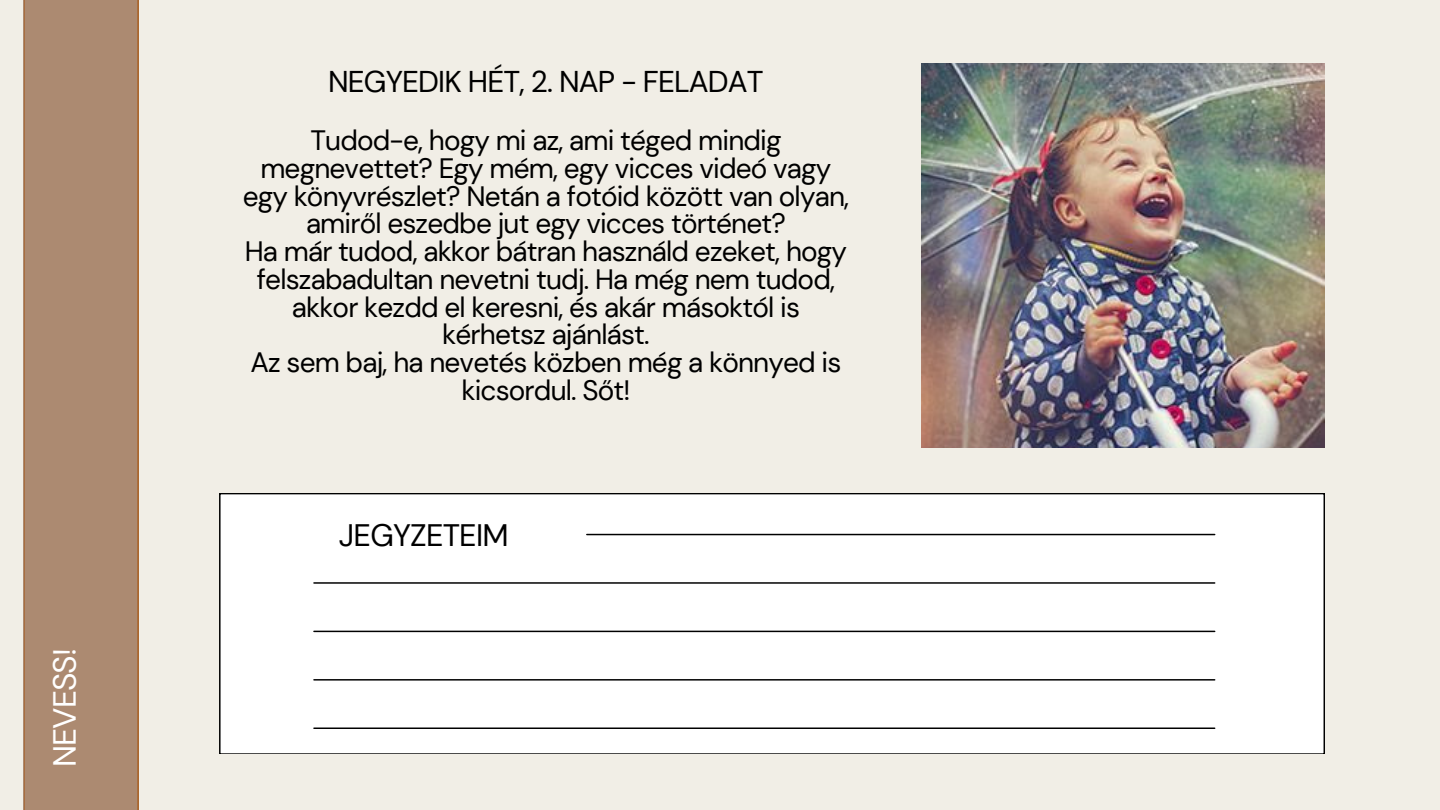
<style>
.page{position:relative;width:1440px;height:810px;background:#f1eee6}
.page>*{position:absolute;margin:0;border:0;box-sizing:border-box;transform-origin:0 0}
.t1{font:32px "DM Sans";letter-spacing:-.03em;color:#fff}
.t2{font:31px "DM Sans";letter-spacing:-.025em;color:#000}
.t3{font:30px "DM Sans";letter-spacing:-.03em;color:#000}
.t4{font:28px/27.8px "DM Sans";letter-spacing:-.03em;color:#000;text-align:center}
</style>
<div class="page">
<div style="left:24px;top:0;width:114px;height:810px;background:#ac8a71"></div>
<div style="left:220px;top:494px;width:1104px;height:260px;background:#fff"></div>
<hr style="left:314px;top:728px;width:901px;height:1px;background:#000">
<hr style="left:314px;top:631px;width:901px;height:1px;background:#000">
<hr style="left:314px;top:582px;width:901px;height:2px;background:#000">
<hr style="left:587px;top:534px;width:628px;height:1px;background:#000">
<hr style="left:314px;top:679px;width:901px;height:2px;background:#000">
<img style="left:922px;top:64px;width:402px;height:383px">
<h1 class="t1" style="left:44px;top:767px;width:120px;rotate:-90deg">NEVESS!</h1>
<p class="t3" style="left:328px;top:62px;width:437px">NEGYEDIK HÉT, 2. NAP - FELADAT</p>
<p class="t4" style="left:243px;top:127px;width:608px">Tudod-e, hogy mi az, ami téged mindig megnevettet? Egy mém, egy vicces videó vagy egy könyvrészlet? Netán a fotóid között van olyan, amiről eszedbe jut egy vicces történet?</p>
<p class="t4" style="left:245px;top:238px;width:604px">Ha már tudod, akkor bátran használd ezeket, hogy felszabadultan nevetni tudj. Ha még nem tudod, akkor kezdd el keresni, és akár másoktól is kérhetsz ajánlást.</p>
<p class="t4" style="left:250px;top:349px;width:592px">Az sem baj, ha nevetés közben még a könnyed is kicsordul. Sőt!</p>
<h1 class="t2" style="left:339px;top:516px;width:171px">JEGYZETEIM</h1>
</div>
